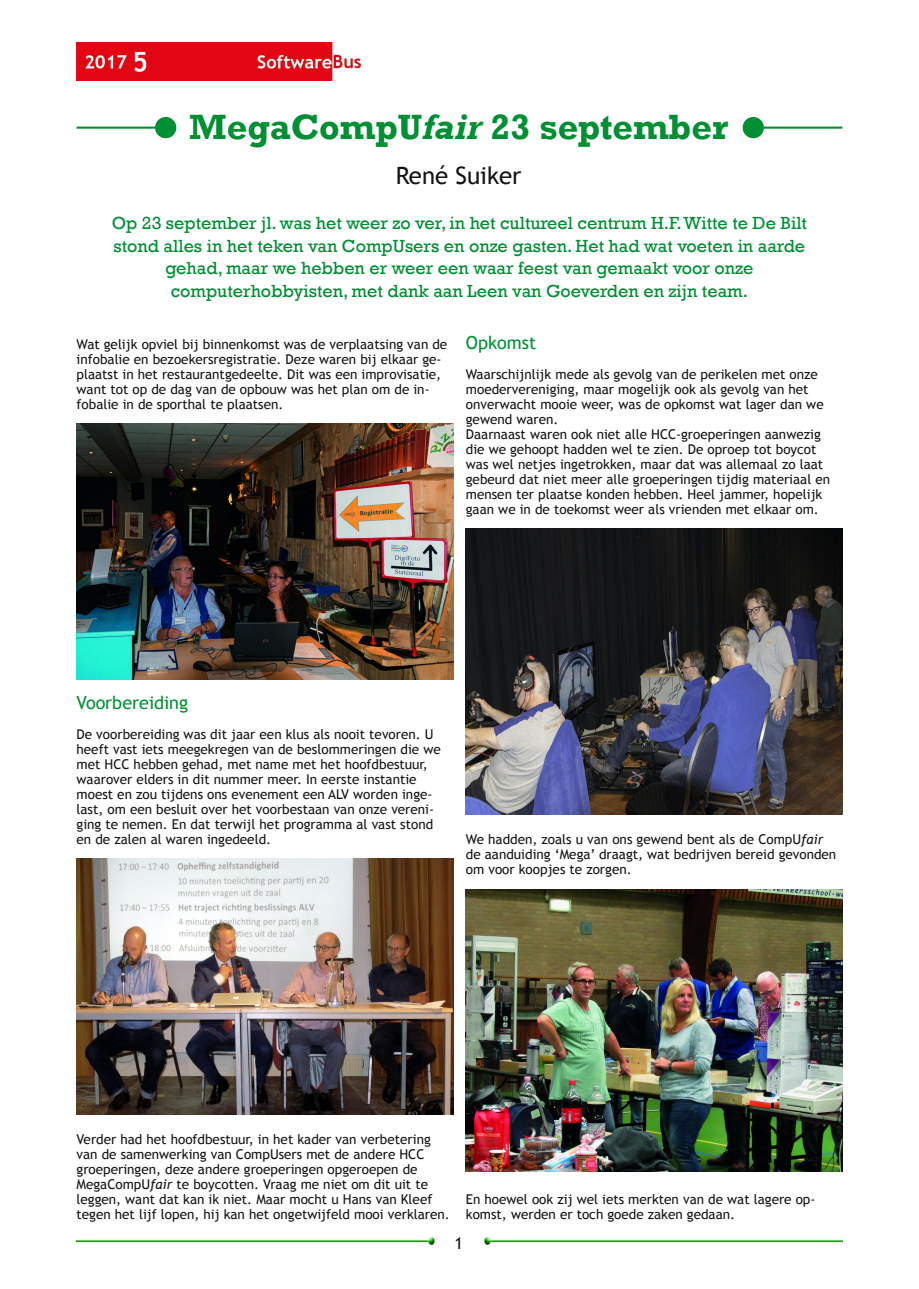
<style>
.page{position:relative;width:919px;height:1289px;background:#fff}
.page>*{position:absolute;margin:0;border:0;box-sizing:border-box;transform-origin:0 0}
.t1{font:700 36px "Rockwell";color:#008f33}
.t2{font:24px "Trebuchet MS";color:#161413}
.t3{font:18px/22.5px "Rockwell";color:#008f33;text-align:center}
.t4{font:18px "Trebuchet MS";color:#008f33}
.t5{font:16.5px "Trebuchet MS";color:#161413}
.t6{font:13.5px/15px "Trebuchet MS";color:#161413}
.s1{font-style:italic}
</style>
<div class="page">
<img style="left:77px;top:43px;width:283px;height:38px">
<img style="left:77px;top:1237px;width:358px;height:7px">
<img style="left:484px;top:1237px;width:358px;height:7px">
<hr style="left:753px;top:126px;width:89px;height:3px;background:#008f33">
<div style="left:742px;top:117px;width:21px;height:21px;background:#008f33;border-radius:50%"></div>
<hr style="left:77px;top:126px;width:89px;height:3px;background:#008f33">
<div style="left:155px;top:117px;width:21px;height:21px;background:#008f33;border-radius:50%"></div>
<img style="left:77px;top:423px;width:376px;height:256px">
<img style="left:466px;top:889px;width:376px;height:282px">
<img style="left:466px;top:528px;width:376px;height:286px">
<img style="left:77px;top:858px;width:376px;height:256px">
<h1 class="t1" style="left:189px;top:105px;width:540px">MegaCompU<span class="s1">fair</span> 23 september</h1>
<h2 class="t2" style="left:396px;top:161px;width:127px">René Suiker</h2>
<p class="t3" style="left:112px;top:212px;width:696px">Op 23 september jl. was het weer zo ver, in het cultureel centrum H.F.Witte te De Bilt stond alles in het teken van CompUsers en onze gasten. Het had wat voeten in aarde gehad, maar we hebben er weer een waar feest van gemaakt voor onze computerhobbyisten, met dank aan Leen van Goeverden en zijn team.</p>
<p class="t6" style="left:77px;top:336px;width:372px">Wat gelijk opviel bij binnenkomst was de verplaatsing van de infobalie en bezoekersregistratie. Deze waren bij elkaar ge‐ plaatst in het restaurantgedeelte. Dit was een improvisatie, want tot op de dag van de opbouw was het plan om de in‐ fobalie in de sporthal te plaatsen.</p>
<h3 class="t4" style="left:466px;top:332px;width:72px">Opkomst</h3>
<p class="t6" style="left:466px;top:366px;width:366px">Waarschijnlijk mede als gevolg van de perikelen met onze moedervereniging, maar mogelijk ook als gevolg van het onverwacht mooie weer, was de opkomst wat lager dan we gewend waren.<br>Daarnaast waren ook niet alle HCC‐groeperingen aanwezig die we gehoopt hadden wel te zien. De oproep tot boycot was wel netjes ingetrokken, maar dat was allemaal zo laat gebeurd dat niet meer alle groeperingen tijdig materiaal en mensen ter plaatse konden hebben. Heel jammer, hopelijk gaan we in de toekomst weer als vrienden met elkaar om.</p>
<h3 class="t4" style="left:77px;top:692px;width:113px">Voorbereiding</h3>
<p class="t6" style="left:77px;top:726px;width:365px">De voorbereiding was dit jaar een klus als nooit tevoren. U heeft vast iets meegekregen van de beslommeringen die we met HCC hebben gehad, met name met het hoofdbestuur, waarover elders in dit nummer meer. In eerste instantie moest en zou tijdens ons evenement een ALV worden inge‐ last, om een besluit over het voorbestaan van onze vereni‐ ging te nemen. En dat terwijl het programma al vast stond en de zalen al waren ingedeeld.</p>
<p class="t6" style="left:466px;top:831px;width:372px">We hadden, zoals u van ons gewend bent als de CompU<span class="s1">fair </span>de aanduiding ‘Mega’ draagt, wat bedrijven bereid gevonden om voor koopjes te zorgen.</p>
<p class="t6" style="left:77px;top:1131px;width:375px">Verder had het hoofdbestuur, in het kader van verbetering van de samenwerking van CompUsers met de andere HCC groeperingen, deze andere groeperingen opgeroepen de MegaCompU<span class="s1">fair</span> te boycotten. Vraag me niet om dit uit te leggen, want dat kan ik niet. Maar mocht u Hans van Kleef tegen het lijf lopen, hij kan het ongetwijfeld mooi verklaren.</p>
<p class="t6" style="left:466px;top:1191px;width:351px">En hoewel ook zij wel iets merkten van de wat lagere op‐ komst, werden er toch goede zaken gedaan.</p>
<p class="t5" style="left:454px;top:1233px;width:10px">1</p>
</div>
